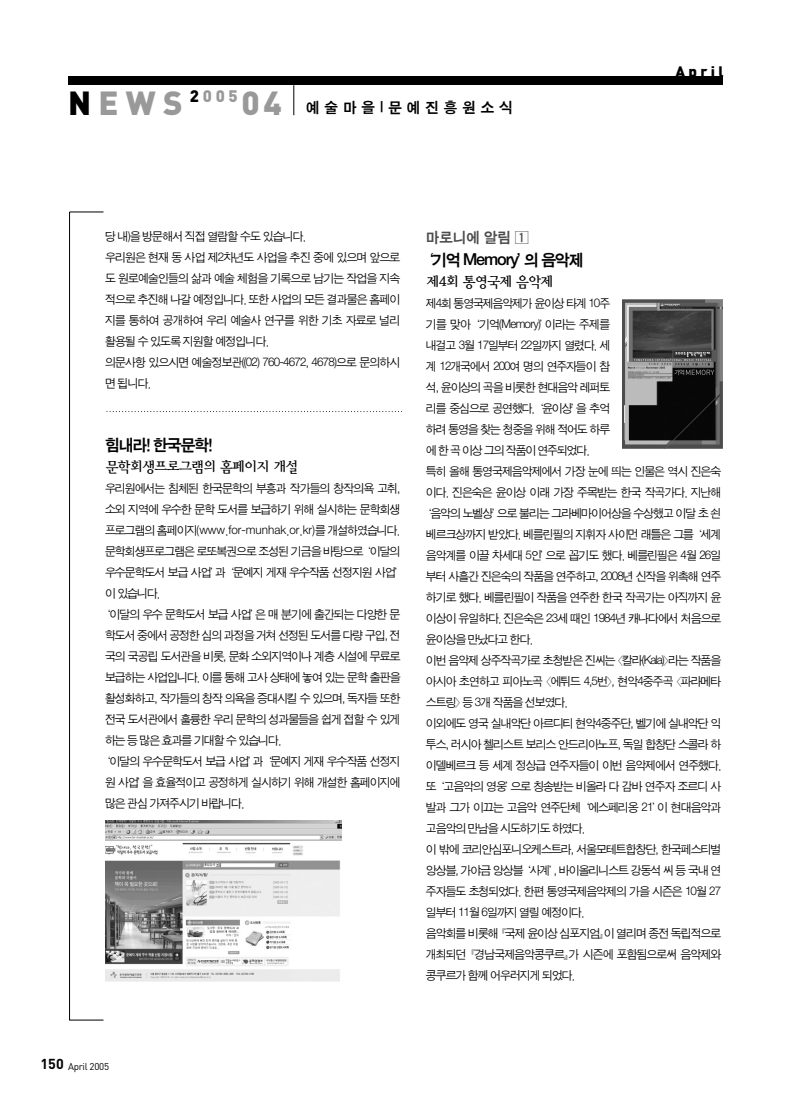
<style>
.page{position:relative;width:807px;height:1106px;background:#fff}
.page>*{position:absolute;margin:0;border:0;box-sizing:border-box;transform-origin:0 0}
.t1{font:900 33px "DIN";letter-spacing:.22em;color:#999}
.t2{font:16.5px "Sand Kg";letter-spacing:-.065em;color:#000}
.t3{font:15px "Sand Kg";letter-spacing:.335em;color:#000}
.t4{font:15px "Sand Kg";color:#4d4d4d}
.t5{font:900 15px "DIN";letter-spacing:.22em;color:#000}
.t6{font:14.25px "Y Mj O24";letter-spacing:-.14em;color:#000}
.t7{font:12px/21px "Sand Jg";letter-spacing:-.075em;color:#000}
.t8{font:12px "Sand Jg";letter-spacing:-.04em;color:#000}
.t9{font:9.75px "DIN";letter-spacing:-.025em;color:#000}
.s1{color:#000}
.s2{font-weight:700;font-size:14.25px}
</style>
<div class="page">
<div style="left:68px;top:77px;width:655px;height:8px;background:#000"></div>
<hr style="left:294px;top:85px;width:1px;height:30px;background:#000">
<hr style="left:70px;top:212px;width:34px;height:1px;background:#000">
<hr style="left:70px;top:1019px;width:34px;height:1px;background:#000">
<hr style="left:69px;top:212px;width:1px;height:808px;background:#000">
<img style="left:622px;top:299px;width:101px;height:149px">
<img style="left:105px;top:820px;width:237px;height:161px">
<svg style="left:107px;top:411px;width:296px;height:1px"></svg>
<p class="t1" style="left:68px;top:91px;width:215px"><span class="s1">N</span>EWS <sup>2</sup><sup>005</sup>04</p>
<p class="t3" style="left:306px;top:101px;width:208px">예술마을|문예진흥원소식</p>
<p class="t5" style="left:676px;top:67px;width:50px">April</p>
<p class="t7" style="left:105px;top:227px;width:297px">당 내)을 방문해서 직접 열람할 수도 있습니다.<br>우리원은 현재 동 사업 제2차년도 사업을 추진 중에 있으며 앞으로 도 원로예술인들의 삶과 예술 체험을 기록으로 남기는 작업을 지속 적으로 추진해 나갈 예정입니다. 또한 사업의 모든 결과물은 홈페이 지를 통하여 공개하여 우리 예술사 연구를 위한 기초 자료로 널리 활용될 수 있도록 지원할 예정입니다.<br>의문사항 있으시면 예술정보관((02) 760-4672, 4678)으로 문의하시 면 됩니다.</p>
<p class="t2" style="left:105px;top:438px;width:109px">힘내라! 한국문학!</p>
<p class="t6" style="left:105px;top:460px;width:196px">문학회생프로그램의 홈페이지 개설</p>
<p class="t7" style="left:105px;top:479px;width:297px">우리원에서는 침체된 한국문학의 부흥과 작가들의 창작의욕 고취,</p>
<p class="t7" style="left:105px;top:500px;width:297px">소외 지역에 우수한 문학 도서를 보급하기 위해 실시하는 문학회생</p>
<p class="t8" style="left:105px;top:525px;width:296px">프로그램의홈페이지(www.for-munhak.or.kr)를개설하였습니다.</p>
<p class="t7" style="left:105px;top:542px;width:297px">문학회생프로그램은 로또복권으로 조성된 기금을 바탕으로‘이달의</p>
<p class="t7" style="left:105px;top:563px;width:302px">우수문학도서 보급 사업’과‘문예지 게재 우수작품 선정지원 사업’</p>
<p class="t7" style="left:105px;top:584px;width:57px">이 있습니다.</p>
<p class="t7" style="left:100px;top:605px;width:302px">‘이달의 우수 문학도서 보급 사업’은 매 분기에 출간되는 다양한 문</p>
<p class="t7" style="left:105px;top:626px;width:297px">학도서 중에서 공정한 심의 과정을 거쳐 선정된 도서를 다량 구입, 전</p>
<p class="t7" style="left:105px;top:647px;width:297px">국의 국공립 도서관을 비롯, 문화 소외지역이나 계층 시설에 무료로</p>
<p class="t7" style="left:105px;top:668px;width:297px">보급하는 사업입니다. 이를 통해 고사 상태에 놓여 있는 문학 출판을</p>
<p class="t7" style="left:105px;top:689px;width:297px">활성화하고, 작가들의 창작 의욕을 증대시킬 수 있으며, 독자들 또한</p>
<p class="t7" style="left:105px;top:710px;width:297px">전국 도서관에서 훌륭한 우리 문학의 성과물들을 쉽게 접할 수 있게</p>
<p class="t7" style="left:105px;top:731px;width:178px">하는 등 많은 효과를 기대할 수 있습니다.</p>
<p class="t7" style="left:100px;top:752px;width:302px">‘이달의 우수문학도서 보급 사업’과‘문예지 게재 우수작품 선정지</p>
<p class="t7" style="left:105px;top:773px;width:297px">원 사업’을 효율적이고 공정하게 실시하기 위해 개설한 홈페이지에</p>
<p class="t7" style="left:105px;top:794px;width:141px">많은 관심 가져주시기 바랍니다.</p>
<p class="t4" style="left:426px;top:230px;width:87px">마로니에 알림</p>
<p class="t2" style="left:419px;top:252px;width:167px">‘기억 Memory’의 음악제</p>
<p class="t6" style="left:426px;top:275px;width:130px">제4회 통영국제 음악제</p>
<p class="t7" style="left:426px;top:293px;width:186px">제4회 통영국제음악제가 윤이상 타계 10주</p>
<p class="t7" style="left:426px;top:314px;width:186px">기를 맞아‘기억(Memory)’이라는 주제를</p>
<p class="t7" style="left:426px;top:335px;width:186px">내걸고 3월 17일부터 22일까지 열렸다. 세</p>
<p class="t7" style="left:426px;top:356px;width:186px">계 12개국에서 200여 명의 연주자들이 참</p>
<p class="t7" style="left:426px;top:377px;width:186px">석, 윤이상의 곡을 비롯한 현대음악 레퍼토</p>
<p class="t7" style="left:426px;top:398px;width:186px">리를 중심으로 공연했다. ‘윤이상’을 추억</p>
<p class="t7" style="left:426px;top:419px;width:186px">하려 통영을 찾는 청중을 위해 적어도 하루</p>
<p class="t7" style="left:426px;top:440px;width:165px">에 한 곡 이상 그의 작품이 연주되었다.</p>
<p class="t7" style="left:426px;top:461px;width:297px">특히 올해 통영국제음악제에서 가장 눈에 띄는 인물은 역시 진은숙</p>
<p class="t7" style="left:426px;top:482px;width:297px">이다. 진은숙은 윤이상 이래 가장 주목받는 한국 작곡가다. 지난해</p>
<p class="t7" style="left:421px;top:503px;width:302px">‘음악의 노벨상’으로 불리는 그라베마이어상을 수상했고 이달 초 쇤</p>
<p class="t7" style="left:426px;top:524px;width:297px">베르크상까지 받았다. 베를린필의 지휘자 사이먼 래틀은 그를‘세계</p>
<p class="t7" style="left:426px;top:545px;width:297px">음악계를 이끌 차세대 5인’으로 꼽기도 했다. 베를린필은 4월 26일</p>
<p class="t7" style="left:426px;top:566px;width:297px">부터 사흘간 진은숙의 작품을 연주하고, 2008년 신작을 위촉해 연주</p>
<p class="t7" style="left:426px;top:587px;width:297px">하기로 했다. 베를린필이 작품을 연주한 한국 작곡가는 아직까지 윤</p>
<p class="t7" style="left:426px;top:608px;width:297px">이상이 유일하다. 진은숙은 23세 때인 1984년 캐나다에서 처음으로</p>
<p class="t7" style="left:426px;top:629px;width:109px">윤이상을 만났다고 한다.</p>
<p class="t7" style="left:426px;top:650px;width:297px">이번 음악제 상주작곡가로 초청받은 진씨는〈칼라(Kala)〉라는 작품을</p>
<p class="t7" style="left:426px;top:671px;width:297px">아시아 초연하고 피아노곡〈에튀드 4,5번〉, 현악4중주곡〈파라메타</p>
<p class="t7" style="left:426px;top:692px;width:143px">스트링〉등 3개 작품을 선보였다.</p>
<p class="t7" style="left:426px;top:713px;width:297px">이외에도 영국 실내악단 아르디티 현악4중주단, 벨기에 실내악단 익</p>
<p class="t7" style="left:426px;top:734px;width:297px">투스, 러시아 첼리스트 보리스 안드리아노프, 독일 합창단 스콜라 하</p>
<p class="t7" style="left:426px;top:755px;width:297px">이델베르크 등 세계 정상급 연주자들이 이번 음악제에서 연주했다.</p>
<p class="t7" style="left:426px;top:776px;width:297px">또‘고음악의 영웅’으로 칭송받는 비올라 다 감바 연주자 조르디 사</p>
<p class="t7" style="left:426px;top:797px;width:297px">발과 그가 이끄는 고음악 연주단체‘에스페리옹 21’이 현대음악과</p>
<p class="t7" style="left:426px;top:818px;width:161px">고음악의 만남을 시도하기도 하였다.</p>
<p class="t7" style="left:426px;top:839px;width:297px">이 밖에 코리안심포니오케스트라, 서울모테트합창단, 한국페스티벌</p>
<p class="t7" style="left:426px;top:860px;width:297px">앙상블, 가야금 앙상블‘사계’, 바이올리니스트 강동석 씨 등 국내 연</p>
<p class="t7" style="left:426px;top:881px;width:297px">주자들도 초청되었다. 한편 통영국제음악제의 가을 시즌은 10월 27</p>
<p class="t7" style="left:426px;top:902px;width:160px">일부터 11월 6일까지 열릴 예정이다.</p>
<p class="t7" style="left:426px;top:923px;width:297px">음악회를 비롯해『국제 윤이상 심포지엄』이 열리며 종전 독립적으로</p>
<p class="t7" style="left:426px;top:944px;width:297px">개최되던『경남국제음악콩쿠르』가 시즌에 포함됨으로써 음악제와</p>
<p class="t7" style="left:426px;top:965px;width:151px">콩쿠르가 함께 어우러지게 되었다.</p>
<p class="t9" style="left:41px;top:1062px;width:70px"><span class="s2">150</span> April 2005</p>
</div>
